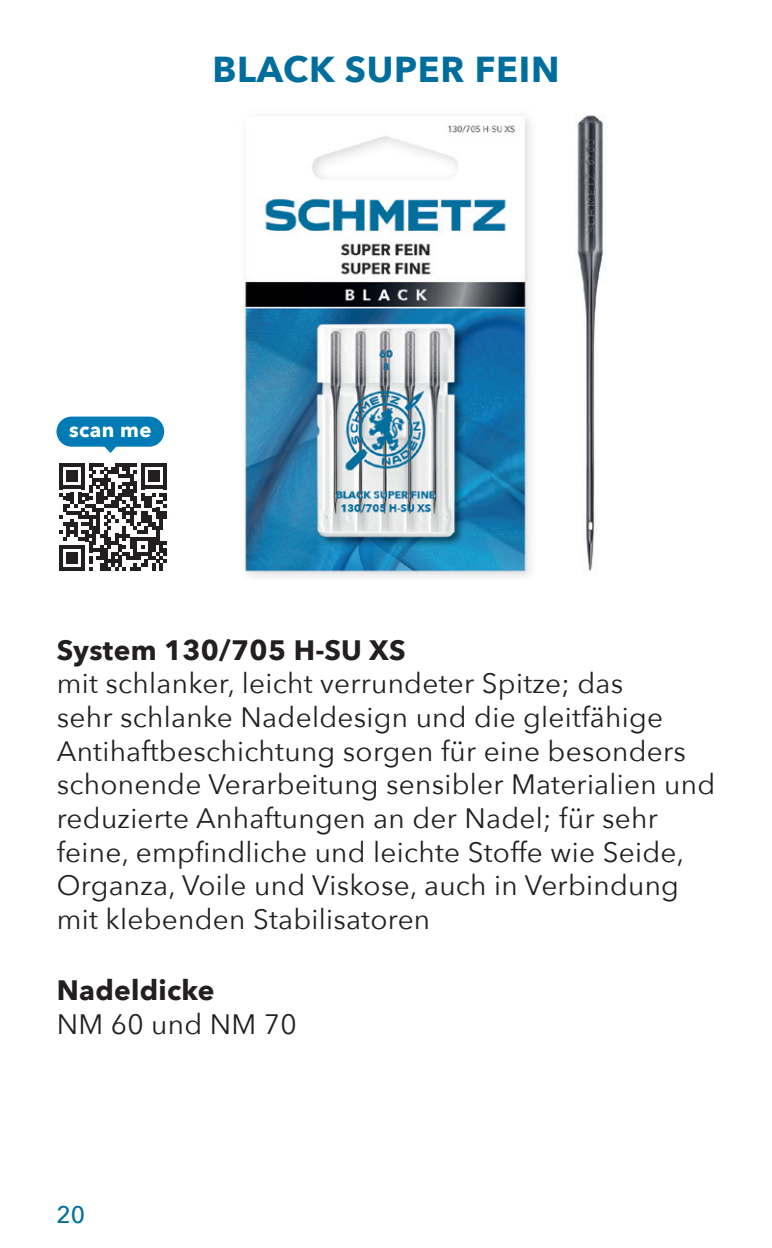
<style>
.page{position:relative;width:772px;height:1248px;background:#fff}
.page>*{position:absolute;margin:0;border:0;box-sizing:border-box;transform-origin:0 0}
.t1{font:700 36px "Avenir Next";letter-spacing:.02em;color:#006e9d}
.t2{font:28px/33.6px "Avenir Next";letter-spacing:.01em;color:#231f20}
.t3{font:700 28px "Avenir Next";letter-spacing:.01em;color:#231f20}
.t4{font:500 24px "Avenir Next";color:#006e9d}
.t5{font:700 20.4px "Avenir Next";letter-spacing:.02em;color:#fff}
</style>
<div class="page">
<svg style="left:59px;top:463px;width:108px;height:107px"></svg>
<div style="left:56px;top:416px;width:108px;height:30px;background:#007bb6;border-radius:15px"></div>
<svg style="left:102px;top:446px;width:16px;height:7px"></svg>
<img style="left:243px;top:115px;width:360px;height:463px">
<p class="t1" style="left:212px;top:38px;width:348px">BLACK SUPER FEIN</p>
<p class="t5" style="left:69px;top:412px;width:84px">scan me</p>
<p class="t3" style="left:57px;top:625px;width:350px">System 130/705 H-SU XS</p>
<p class="t2" style="left:57px;top:665px;width:659px">mit schlanker, leicht verrundeter Spitze; das<br>sehr schlanke Nadeldesign und die gleitfähige Antihaftbeschichtung sorgen für eine besonders schonende Verarbeitung sensibler Materialien und reduzierte Anhaftungen an der Nadel; für sehr feine, empfindliche und leichte Stoffe wie Seide, Organza, Voile und Viskose, auch in Verbindung mit klebenden Stabilisatoren</p>
<p class="t3" style="left:57px;top:966px;width:159px">Nadeldicke</p>
<p class="t2" style="left:57px;top:1006px;width:241px">NM 60 und NM 70</p>
<p class="t4" style="left:56px;top:1194px;width:30px">20</p>
</div>
